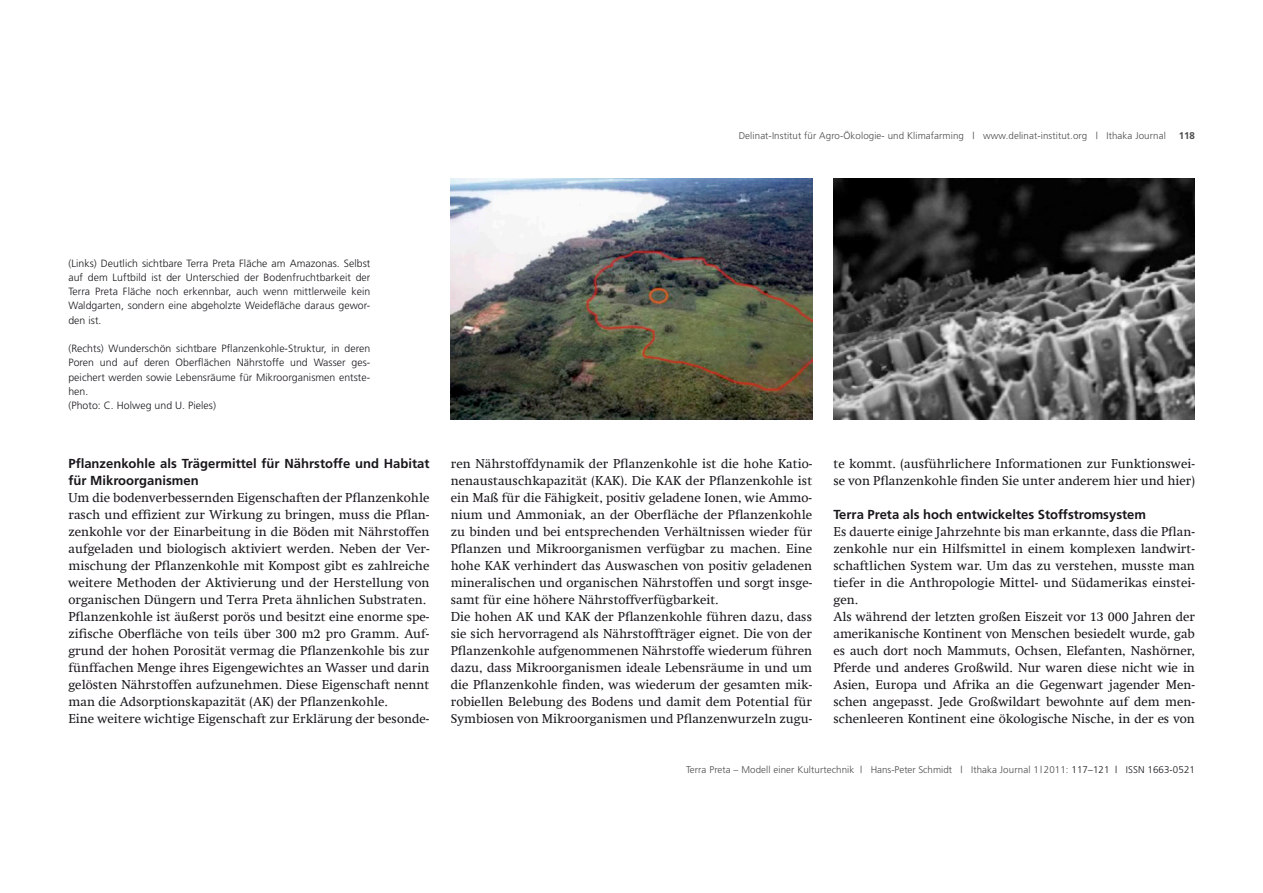
<style>
.page{position:relative;width:1263px;height:893px;background:#fff}
.page>*{position:absolute;margin:0;border:0;box-sizing:border-box;transform-origin:0 0}
.t1{font:13.05px/17px "Swift Com";color:#1a171c}
.t2{font:700 13.05px/17px "Frutiger";color:#1a171c}
.t3{font:300 10.5px/14.2px "Frutiger";letter-spacing:.005em;color:#1a171c;text-align:justify}
.t4{font:300 9.75px "Frutiger";letter-spacing:.01em;color:#4c4c4e}
.t5{font:700 9.75px "Frutiger";color:#4c4c4e}
.s1{color:#1a171c}
</style>
<div class="page">
<img style="left:451px;top:179px;width:361px;height:241px">
<img style="left:833px;top:179px;width:362px;height:241px">
<p class="t4" style="left:739px;top:131px;width:429px">Delinat-Institut für Agro-Ökologie- und Klimafarming | www.delinat-institut.org | Ithaka Journal</p>
<p class="t5" style="left:1179px;top:130px;width:18px">118</p>
<p class="t3" style="left:68px;top:256px;width:303px">(Links) Deutlich sichtbare Terra Preta Fläche am Amazonas. Selbst auf dem Luftbild ist der Unterschied der Bodenfruchtbarkeit der Terra Preta Fläche noch erkennbar, auch wenn mittlerweile kein Waldgarten, sondern eine abgeholzte Weidefläche daraus gewor&shy;den ist.</p>
<p class="t3" style="left:68px;top:341px;width:303px;text-align:left">(Rechts) Wunderschön sichtbare Pflanzenkohle-Struktur, in deren Poren und auf deren Oberflächen Nährstoffe und Wasser ges&shy;peichert werden sowie Lebensräume für Mikroorganismen entste&shy;hen.<br>(Photo: C. Holweg und U. Pieles)</p>
<p class="t2" style="left:68px;top:455px;width:363px">Pflanzenkohle als Trägermittel für Nährstoffe und Habitat für Mikroorganismen</p>
<p class="t1" style="left:68px;top:489px;width:363px">Um die bodenverbessernden Eigenschaften der Pflanzenkohle rasch und effizient zur Wirkung zu bringen, muss die Pflan&shy;zenkohle vor der Einarbeitung in die Böden mit Nährstoffen aufgeladen und biologisch aktiviert werden. Neben der Ver&shy;mischung der Pflanzenkohle mit Kompost gibt es zahlreiche weitere Methoden der Aktivierung und der Herstellung von organischen Düngern und Terra Preta ähnlichen Substraten.<br>Pflanzenkohle ist äußerst porös und besitzt eine enorme spe&shy;zifische Oberfläche von teils über 300 m2 pro Gramm. Auf&shy;grund der hohen Porosität vermag die Pflanzenkohle bis zur fünffachen Menge ihres Eigengewichtes an Wasser und darin gelösten Nährstoffen aufzunehmen. Diese Eigenschaft nennt man die Adsorptionskapazität (AK) der Pflanzenkohle.<br>Eine weitere wichtige Eigenschaft zur Erklärung der besonde-</p>
<p class="t1" style="left:451px;top:455px;width:363px">ren Nährstoffdynamik der Pflanzenkohle ist die hohe Katio&shy;nenaustauschkapazität (KAK). Die KAK der Pflanzenkohle ist ein Maß für die Fähigkeit, positiv geladene Ionen, wie Ammo&shy;nium und Ammoniak, an der Oberfläche der Pflanzenkohle zu binden und bei entsprechenden Verhältnissen wieder für Pflanzen und Mikroorganismen verfügbar zu machen. Eine hohe KAK verhindert das Auswaschen von positiv geladenen mineralischen und organischen Nährstoffen und sorgt insge&shy;samt für eine höhere Nährstoffverfügbarkeit.<br>Die hohen AK und KAK der Pflanzenkohle führen dazu, dass sie sich hervorragend als Nährstoffträger eignet. Die von der Pflanzenkohle aufgenommenen Nährstoffe wiederum führen dazu, dass Mikroorganismen ideale Lebensräume in und um die Pflanzenkohle finden, was wiederum der gesamten mik&shy;robiellen Belebung des Bodens und damit dem Potential für Symbiosen von Mikroorganismen und Pflanzenwurzeln zugu-</p>
<p class="t1" style="left:833px;top:455px;width:363px">te kommt. (ausführlichere Informationen zur Funktionswei&shy;se von Pflanzenkohle finden Sie unter anderem hier und hier)</p>
<p class="t2" style="left:833px;top:505px;width:314px">Terra Preta als hoch entwickeltes Stoffstromsystem</p>
<p class="t1" style="left:833px;top:523px;width:363px">Es dauerte einige Jahrzehnte bis man erkannte, dass die Pflan&shy;zenkohle nur ein Hilfsmittel in einem komplexen landwirt&shy;schaftlichen System war. Um das zu verstehen, musste man tiefer in die Anthropologie Mittel- und Südamerikas einstei&shy;gen.<br>Als während der letzten großen Eiszeit vor 13 000 Jahren der amerikanische Kontinent von Menschen besiedelt wurde, gab es auch dort noch Mammuts, Ochsen, Elefanten, Nashörner, Pferde und anderes Großwild. Nur waren diese nicht wie in Asien, Europa und Afrika an die Gegenwart jagender Men&shy;schen angepasst. Jede Großwildart bewohnte auf dem men&shy;schenleeren Kontinent eine ökologische Nische, in der es von</p>
<p class="t4" style="left:686px;top:764px;width:510px">Terra Preta – Modell einer Kulturtechnik | Hans-Peter Schmidt | Ithaka Journal 1 | 2011: <span class="s1">117–121 | ISSN 1663-0521</span></p>
</div>
